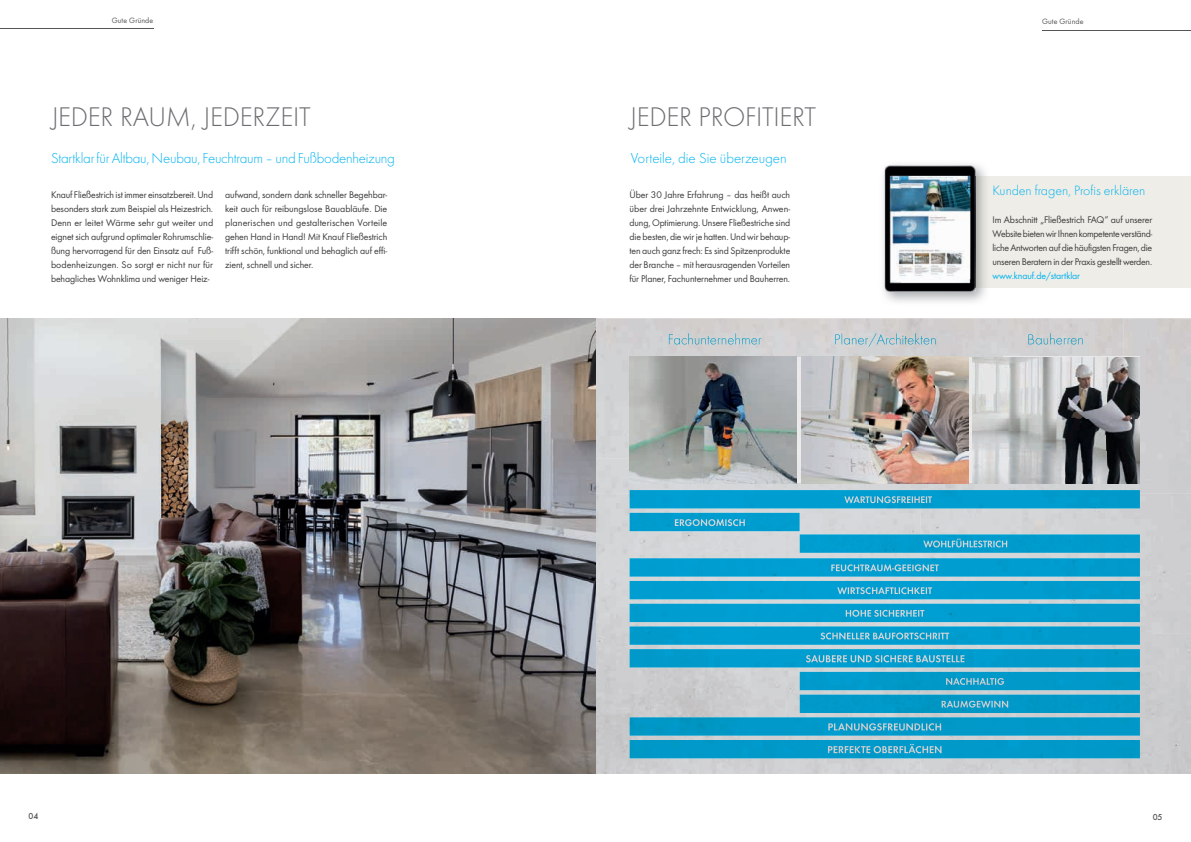
<style>
.page{position:relative;width:1191px;height:842px;background:#fff}
.page>*{position:absolute;margin:0;border:0;box-sizing:border-box;transform-origin:0 0}
.t1{font:300 28px "Futura";letter-spacing:-.01em;color:#6c6d70}
.t2{font:300 15px "Futura";letter-spacing:-.015em;color:#00b3ef}
.t3{font:300 14px "Futura";letter-spacing:-.005em;color:#00b3ef}
.t4{font:10px/14px "Futura Boo";letter-spacing:-.01em;color:#3e3e3f;text-align:justify}
.t5{font:10px "Futura Boo";letter-spacing:-.01em;color:#00b3ef}
.t6{font:8px "Futura Boo";letter-spacing:.01em;color:#545557}
.t7{font:500 8px "Futura";color:#545557}
</style>
<div class="page">
<div style="left:1056px;top:494px;width:135px;height:280px;background:#ceced0"></div>
<img style="left:650px;top:645px;width:406px;height:129px">
<img style="left:595px;top:494px;width:55px;height:280px">
<img style="left:650px;top:508px;width:406px;height:118px">
<div style="left:1123px;top:318px;width:68px;height:176px;background:#ceced0"></div>
<img style="left:595px;top:459px;width:528px;height:35px">
<div style="left:595px;top:318px;width:55px;height:141px;background:#d0d2d4"></div>
<img style="left:650px;top:318px;width:473px;height:39px">
<img style="left:968px;top:357px;width:4px;height:95px">
<img style="left:801px;top:357px;width:167px;height:126px">
<img style="left:972px;top:357px;width:168px;height:126px">
<img style="left:629px;top:357px;width:168px;height:126px">
<div style="left:629px;top:490px;width:511px;height:18px;background:#009dd0"></div>
<img style="left:844px;top:496px;width:88px;height:7px">
<img style="left:629px;top:717px;width:511px;height:19px">
<img style="left:828px;top:723px;width:113px;height:8px">
<img style="left:629px;top:558px;width:511px;height:19px">
<img style="left:831px;top:564px;width:108px;height:7px">
<img style="left:629px;top:626px;width:511px;height:19px">
<img style="left:820px;top:632px;width:129px;height:7px">
<div style="left:799px;top:672px;width:341px;height:18px;background:#0099c8"></div>
<img style="left:946px;top:678px;width:58px;height:7px">
<div style="left:629px;top:513px;width:170px;height:18px;background:#009ccf"></div>
<img style="left:675px;top:519px;width:70px;height:7px">
<div style="left:629px;top:740px;width:511px;height:18px;background:#0099ca"></div>
<img style="left:828px;top:744px;width:113px;height:9px">
<div style="left:629px;top:581px;width:511px;height:18px;background:#009dd0"></div>
<img style="left:837px;top:587px;width:95px;height:7px">
<img style="left:0;top:318px;width:595px;height:456px">
<img style="left:669px;top:333px;width:92px;height:11px">
<img style="left:835px;top:333px;width:100px;height:14px">
<img style="left:1028px;top:333px;width:54px;height:11px">
<div style="left:901px;top:176px;width:290px;height:112px;background:#efede7"></div>
<img style="left:883px;top:164px;width:103px;height:138px">
<img style="left:975px;top:176px;width:11px;height:112px">
<img style="left:884px;top:166px;width:91px;height:126px">
<img style="left:799px;top:534px;width:341px;height:19px">
<img style="left:923px;top:538px;width:84px;height:9px">
<div style="left:629px;top:604px;width:511px;height:18px;background:#009dd0"></div>
<img style="left:845px;top:610px;width:79px;height:7px">
<img style="left:629px;top:649px;width:511px;height:18px">
<img style="left:806px;top:655px;width:158px;height:7px">
<img style="left:799px;top:694px;width:341px;height:19px">
<img style="left:941px;top:701px;width:67px;height:7px">
<hr style="left:1042px;top:30px;width:149px;height:1px;background:#545557">
<hr style="left:0;top:29px;width:153px;height:1px;background:#545557">
<p class="t6" style="left:112px;top:16px;width:43px">Gute Gründe</p>
<p class="t6" style="left:1042px;top:17px;width:43px">Gute Gründe</p>
<h1 class="t1" style="left:51px;top:101px;width:261px">JEDER RAUM, JEDERZEIT</h1>
<h1 class="t1" style="left:629px;top:101px;width:188px">JEDER PROFITIERT</h1>
<h2 class="t2" style="left:51px;top:150px;width:345px">Startklar für Altbau, Neubau, Feuchtraum – und Fußbodenheizung</h2>
<h2 class="t2" style="left:630px;top:149px;width:157px">Vorteile, die Sie überzeugen</h2>
<p class="t4" style="left:51px;top:187px;width:164px">Knauf Fließestrich ist immer einsatzbereit. Und besonders stark zum Beispiel als Heizestrich.<br>Denn er leitet Wärme sehr gut weiter und eignet sich aufgrund optimaler Rohrumschlie&shy;ßung hervorragend für den Einsatz auf Fuß&shy;bodenheizungen. So sorgt er nicht nur für behagliches Wohnklima und weniger Heiz-</p>
<p class="t4" style="left:225px;top:187px;width:164px">aufwand, sondern dank schneller Begehbar&shy;keit auch für reibungslose Bauabläufe. Die planerischen und gestalterischen Vorteile gehen Hand in Hand! Mit Knauf Fließestrich trifft schön, funktional und behaglich auf effi&shy;zient, schnell und sicher.</p>
<p class="t4" style="left:629px;top:187px;width:162px">Über 30 Jahre Erfahrung – das heißt auch über drei Jahrzehnte Entwicklung, Anwen&shy;dung, Optimierung. Unsere Fließestriche sind die besten, die wir je hatten. Und wir behaup&shy;ten auch ganz frech: Es sind Spitzenprodukte der Branche – mit herausragenden Vorteilen für Planer, Fachunternehmer und Bauherren.</p>
<h3 class="t3" style="left:992px;top:182px;width:154px">Kunden fragen, Profis erklären</h3>
<p class="t4" style="left:992px;top:213px;width:161px">Im Abschnitt „Fließestrich FAQ“ auf unserer Website bieten wir Ihnen kompetente verständ&shy;liche Antworten auf die häufigsten Fragen, die unseren Beratern in der Praxis gestellt werden.</p>
<p class="t5" style="left:992px;top:270px;width:89px">www.knauf.de/startklar</p>
<p class="t7" style="left:28px;top:810px;width:11px">04</p>
<p class="t7" style="left:1152px;top:812px;width:11px">05</p>
</div>
